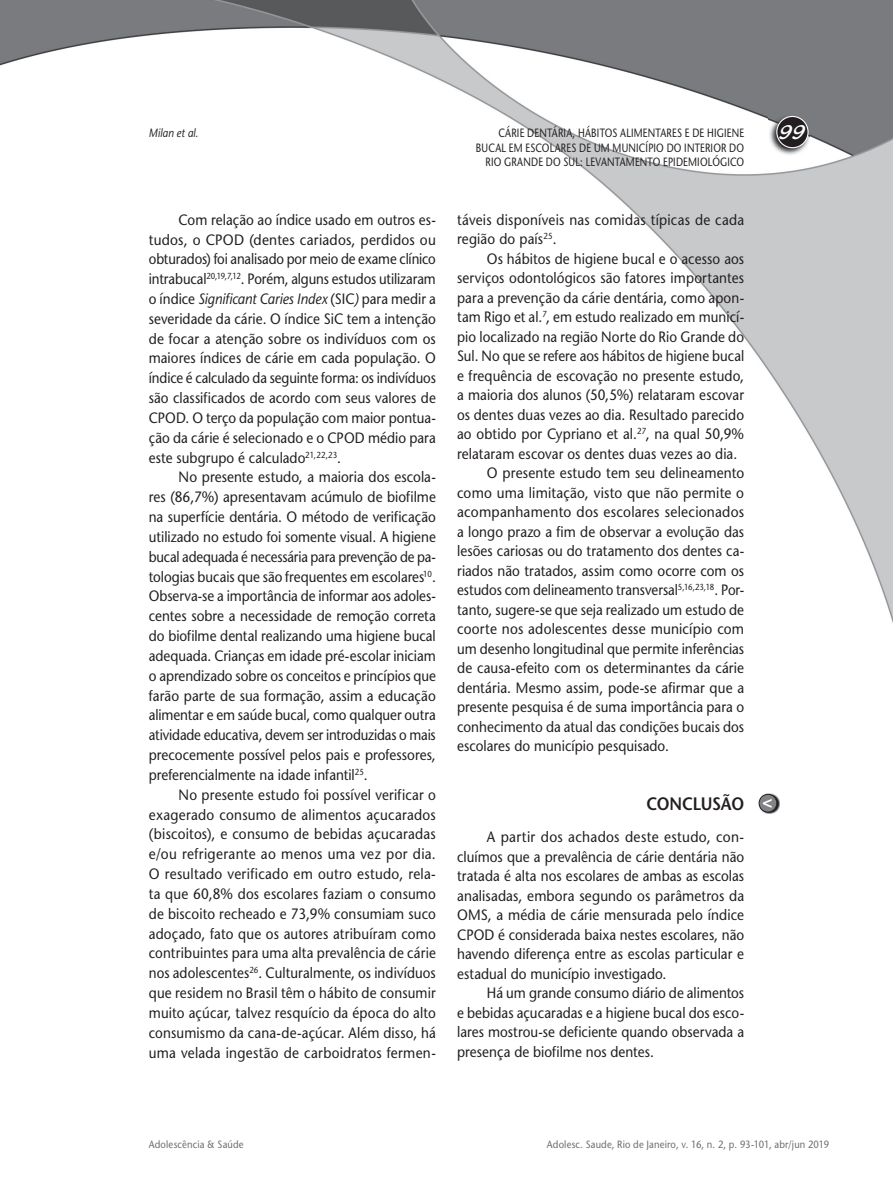
<style>
.page{position:relative;width:893px;height:1191px;background:#fff}
.page>*{position:absolute;margin:0;border:0;box-sizing:border-box;transform-origin:0 0}
.t1{font:21px "Blacklight D";color:#fff}
.t2{font:600 18px "Stone Sans";letter-spacing:-.02em;color:#231f20;scale:.9 1}
.t3{font:700 17.25px "Helvetica";color:#fff}
.t4{font:15px/19.8px "Stone Sans";letter-spacing:.005em;color:#231f20;text-align:justify;scale:.9 1}
.t5{font:15px/19.8px "Stone Sans";letter-spacing:.005em;color:#231f20;text-align:justify;scale:.91 1}
.t6{font:15px/19.5px "Stone Sans";letter-spacing:.005em;color:#231f20;text-align:justify;scale:.92 1}
.t7{font:15px "Stone Sans";letter-spacing:.005em;color:#231f20;scale:.89 1}
.t8{font:12px/14.4px "Stone Sans";letter-spacing:.02em;color:#231f20;text-align:right;scale:.8 1}
.t9{font:italic 12px "Stone Sans";letter-spacing:.01em;color:#231f20;scale:.85 1}
.t10{font:10.5px "Stone Sans";letter-spacing:.02em;color:#6c6d70;scale:.9 1}
.s1{font-style:italic}
</style>
<div class="page">
<img style="left:0;top:0;width:893px;height:623px">
<img style="left:769px;top:115px;width:41px;height:41px">
<svg style="left:776px;top:116px;width:33px;height:32px"></svg>
<img style="left:763px;top:793px;width:16px;height:21px">
<svg style="left:759px;top:794px;width:18px;height:18px"></svg>
<p class="t9" style="left:149px;top:126px;width:60px">Milan et al.</p>
<p class="t8" style="left:498px;top:126px;width:309px">CÁRIE DENTÁRIA, HÁBITOS ALIMENTARES E DE HIGIENE</p>
<h1 class="t1" style="left:779px;top:119px;width:28px">99</h1>
<p class="t8" style="left:476px;top:140px;width:337px">BUCAL EM ESCOLARES DE UM MUNICÍPIO DO INTERIOR DO<br>RIO GRANDE DO SUL: LEVANTAMENTO EPIDEMIOLÓGICO</p>
<p class="t4" style="left:149px;top:210px;width:320px;text-indent:30px">Com relação ao índice usado em outros es&shy;tudos, o CPOD (dentes cariados, perdidos ou obturados) foi analisado por meio de exame clínico intrabucal<sup>20,19,7,12</sup>. Porém, alguns estudos utilizaram o índice <span class="s1">Significant Caries Index</span> (SIC<span class="s1">)</span> para medir a severidade da cárie. O índice SiC tem a intenção de focar a atenção sobre os indivíduos com os maiores índices de cárie em cada população. O índice é calculado da seguinte forma: os indivíduos são classificados de acordo com seus valores de CPOD. O terço da população com maior pontua&shy;ção da cárie é selecionado e o CPOD médio para este subgrupo é calculado<sup>21,22,23</sup>.</p>
<p class="t5" style="left:149px;top:467px;width:317px;text-indent:30px">No presente estudo, a maioria dos escola&shy;res (86,7%) apresentavam acúmulo de biofilme na superfície dentária. O método de verificação utilizado no estudo foi somente visual. A higiene bucal adequada é necessária para prevenção de pa&shy;tologias bucais que são frequentes em escolares<sup>10</sup>.<br>Observa-se a importância de informar aos adoles&shy;centes sobre a necessidade de remoção correta do biofilme dental realizando uma higiene bucal adequada. Crianças em idade pré-escolar iniciam o aprendizado sobre os conceitos e princípios que farão parte de sua formação, assim a educação alimentar e em saúde bucal, como qualquer outra atividade educativa, devem ser introduzidas o mais precocemente possível pelos pais e professores, preferencialmente na idade infantil<sup>25</sup>.</p>
<p class="t4" style="left:149px;top:784px;width:320px;text-indent:30px">No presente estudo foi possível verificar o exagerado consumo de alimentos açucarados (biscoitos), e consumo de bebidas açucaradas e/ou refrigerante ao menos uma vez por dia.<br>O resultado verificado em outro estudo, rela&shy;ta que 60,8% dos escolares faziam o consumo de biscoito recheado e 73,9% consumiam suco adoçado, fato que os autores atribuíram como contribuintes para uma alta prevalência de cárie nos adolescentes<sup>26</sup>. Culturalmente, os indivíduos que residem no Brasil têm o hábito de consumir muito açúcar, talvez resquício da época do alto consumismo da cana-de-açúcar. Além disso, há uma velada ingestão de carboidratos fermen-</p>
<p class="t4" style="left:457px;top:210px;width:320px">táveis disponíveis nas comidas típicas de cada região do país<sup>25</sup>.</p>
<p class="t4" style="left:487px;top:249px;width:287px">Os hábitos de higiene bucal e o acesso aos</p>
<p class="t4" style="left:457px;top:268px;width:320px">serviços odontológicos são fatores importantes</p>
<p class="t4" style="left:457px;top:288px;width:320px">para a prevenção da cárie dentária, como apon-</p>
<p class="t4" style="left:457px;top:307px;width:320px">tam Rigo et al.<sup>7</sup>, em estudo realizado em municí-</p>
<p class="t4" style="left:457px;top:327px;width:320px">pio localizado na região Norte do Rio Grande do</p>
<p class="t7" style="left:457px;top:347px;width:324px">Sul. No que se refere aos hábitos de higiene bucal</p>
<p class="t4" style="left:457px;top:366px;width:320px">e frequência de escovação no presente estudo,</p>
<p class="t4" style="left:457px;top:385px;width:320px">a maioria dos alunos (50,5%) relataram escovar</p>
<p class="t4" style="left:457px;top:405px;width:320px">os dentes duas vezes ao dia. Resultado parecido</p>
<p class="t4" style="left:457px;top:424px;width:320px">ao obtido por Cypriano et al.<sup>27</sup>, na qual 50,9%</p>
<p class="t4" style="left:457px;top:444px;width:313px">relataram escovar os dentes duas vezes ao dia.</p>
<p class="t5" style="left:487px;top:463px;width:284px">O presente estudo tem seu delineamento</p>
<p class="t5" style="left:457px;top:483px;width:317px">como uma limitação, visto que não permite o</p>
<p class="t6" style="left:457px;top:502px;width:313px">acompanhamento dos escolares selecionados</p>
<p class="t4" style="left:457px;top:522px;width:320px">a longo prazo a fim de observar a evolução das</p>
<p class="t4" style="left:457px;top:541px;width:320px">lesões cariosas ou do tratamento dos dentes ca-</p>
<p class="t4" style="left:457px;top:561px;width:320px">riados não tratados, assim como ocorre com os</p>
<p class="t7" style="left:457px;top:581px;width:324px">estudos com delineamento transversal<sup>5,16,23,18</sup>. Por-</p>
<p class="t4" style="left:457px;top:600px;width:320px">tanto, sugere-se que seja realizado um estudo de</p>
<p class="t5" style="left:457px;top:619px;width:317px">coorte nos adolescentes desse município com</p>
<p class="t4" style="left:457px;top:639px;width:320px">um desenho longitudinal que permite inferências</p>
<p class="t5" style="left:457px;top:658px;width:317px">de causa-efeito com os determinantes da cárie</p>
<p class="t5" style="left:457px;top:678px;width:317px">dentária. Mesmo assim, pode-se afirmar que a</p>
<p class="t4" style="left:457px;top:697px;width:320px">presente pesquisa é de suma importância para o</p>
<p class="t4" style="left:457px;top:717px;width:320px">conhecimento da atual das condições bucais dos</p>
<p class="t4" style="left:457px;top:736px;width:237px">escolares do município pesquisado.</p>
<p class="t2" style="left:646px;top:792px;width:110px">CONCLUSÃO</p>
<p class="t6" style="left:457px;top:827px;width:314px;text-indent:30px">A partir dos achados deste estudo, con&shy;cluímos que a prevalência de cárie dentária não tratada é alta nos escolares de ambas as escolas analisadas, embora segundo os parâmetros da OMS, a média de cárie mensurada pelo índice CPOD é considerada baixa nestes escolares, não havendo diferença entre as escolas particular e estadual do município investigado.</p>
<p class="t4" style="left:457px;top:983px;width:320px;text-indent:30px">Há um grande consumo diário de alimentos e bebidas açucaradas e a higiene bucal dos esco&shy;lares mostrou-se deficiente quando observada a presença de biofilme nos dentes.</p>
<p class="t3" style="left:772px;top:815px;width:12px;rotate:-180deg">&gt;</p>
<p class="t10" style="left:149px;top:1138px;width:107px">Adolescência &amp; Saúde</p>
<p class="t10" style="left:547px;top:1138px;width:315px">Adolesc. Saude, Rio de Janeiro, v. 16, n. 2, p. 93-101, abr/jun 2019</p>
</div>
